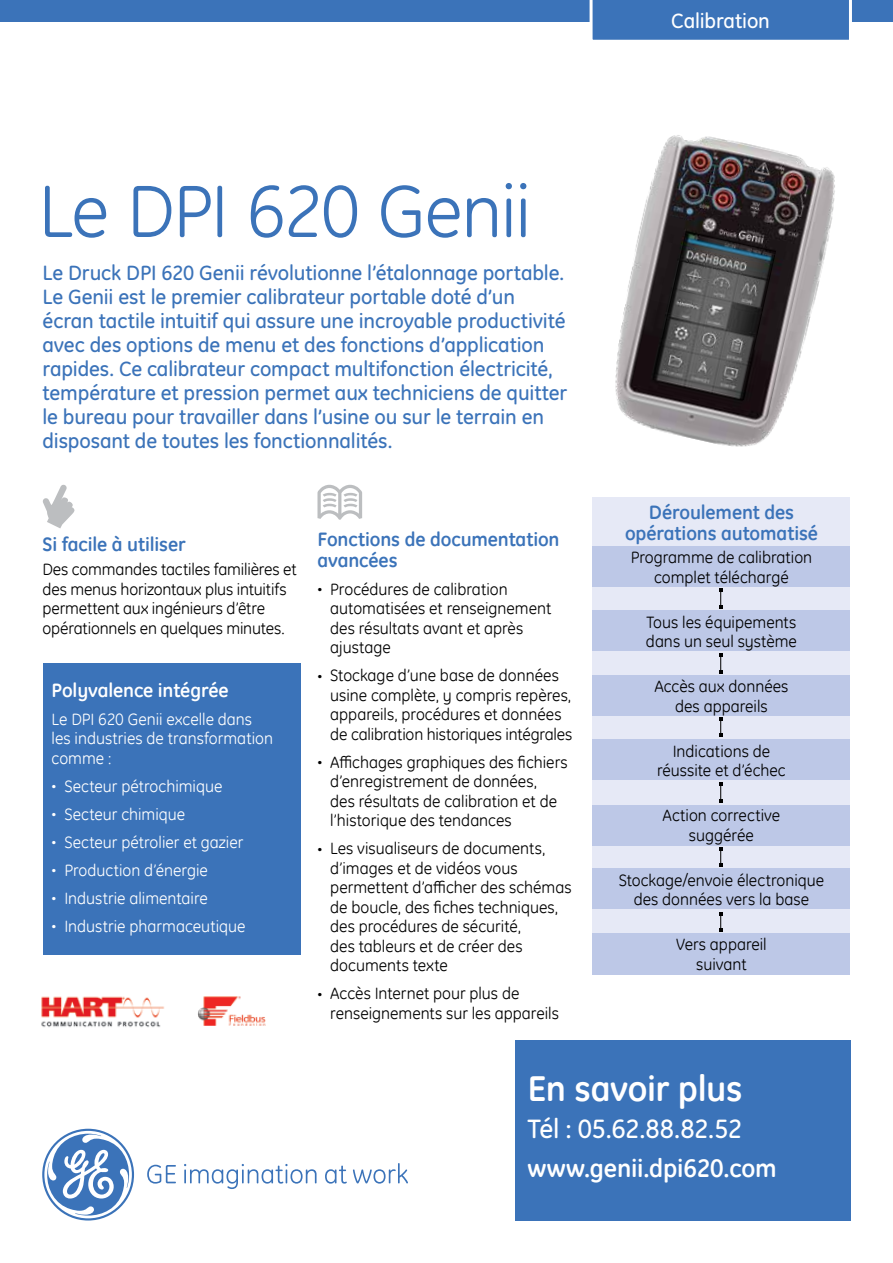
<style>
.page{position:relative;width:893px;height:1263px;background:#fff}
.page>*{position:absolute;margin:0;border:0;box-sizing:border-box;transform-origin:0 0}
.t1{font:75px "GE Inspira";letter-spacing:-.02em;color:#3b73b9}
.t2{font:700 36px "GE Inspira";letter-spacing:-.015em;color:#fff}
.t3{font:500 27px "GE Inspira";letter-spacing:-.01em;color:#fff}
.t4{font:700 25.5px "GE Inspira";letter-spacing:-.005em;color:#fff}
.t5{font:500 21px/24px "GE Inspira";letter-spacing:-.005em;color:#3b73b9}
.t6{font:500 21px "GE Inspira";letter-spacing:-.005em;color:#fff}
.t7{font:700 19.5px/21px "GE Inspira";letter-spacing:-.005em;color:#3b73b9}
.t8{font:700 19.5px "GE Inspira";letter-spacing:-.005em;color:#fff}
.t9{font:16.5px/19.5px "GE Inspira";color:#000}
.t10{font:16.5px/19.5px "GE Inspira";color:#fff}
.s1{font-size:10.5px}
</style>
<div class="page">
<svg style="left:147px;top:1165px;width:29px;height:18px"></svg>
<svg style="left:184px;top:1164px;width:133px;height:25px"></svg>
<svg style="left:325px;top:1165px;width:22px;height:18px"></svg>
<svg style="left:353px;top:1163px;width:55px;height:20px"></svg>
<svg style="left:42px;top:1129px;width:92px;height:91px"></svg>
<div style="left:514px;top:1040px;width:336px;height:180px;background:#3b73b9"></div>
<img style="left:615px;top:135px;width:220px;height:312px">
<div style="left:0;top:0;width:893px;height:21px;background:#3b73b9"></div>
<svg style="left:590px;top:0;width:262px;height:40px"></svg>
<svg style="left:317px;top:485px;width:45px;height:35px"></svg>
<div style="left:43px;top:663px;width:257px;height:292px;background:#3b73b9"></div>
<svg style="left:43px;top:485px;width:32px;height:43px"></svg>
<div style="left:592px;top:497px;width:258px;height:477px;background:#e6e9f6"></div>
<div style="left:592px;top:611px;width:258px;height:40px;background:#bdc8e7"></div>
<div style="left:592px;top:546px;width:258px;height:41px;background:#bdc8e7"></div>
<div style="left:592px;top:675px;width:258px;height:40px;background:#bdc8e7"></div>
<div style="left:592px;top:739px;width:258px;height:41px;background:#bdc8e7"></div>
<div style="left:592px;top:805px;width:258px;height:41px;background:#bdc8e7"></div>
<div style="left:592px;top:869px;width:258px;height:40px;background:#bdc8e7"></div>
<div style="left:592px;top:933px;width:258px;height:42px;background:#bdc8e7"></div>
<svg style="left:719px;top:588px;width:3px;height:20px"></svg>
<svg style="left:719px;top:654px;width:3px;height:19px"></svg>
<svg style="left:719px;top:717px;width:3px;height:20px"></svg>
<svg style="left:719px;top:783px;width:3px;height:19px"></svg>
<svg style="left:719px;top:847px;width:3px;height:20px"></svg>
<svg style="left:719px;top:912px;width:3px;height:20px"></svg>
<img style="left:198px;top:996px;width:68px;height:30px">
<img style="left:41px;top:996px;width:123px;height:32px">
<p class="t6" style="left:671px;top:8px;width:100px">Calibration</p>
<h1 class="t1" style="left:38px;top:163px;width:494px">Le DPI 620 Genii</h1>
<p class="t5" style="left:43px;top:261px;width:526px">Le Druck DPI 620 Genii révolutionne l’étalonnage portable.<br>Le Genii est le premier calibrateur portable doté d’un écran tactile intuitif qui assure une incroyable productivité avec des options de menu et des fonctions d’application rapides. Ce calibrateur compact multifonction électricité, température et pression permet aux techniciens de quitter le bureau pour travailler dans l’usine ou sur le terrain en disposant de toutes les fonctionnalités.</p>
<p class="t7" style="left:43px;top:534px;width:145px">Si facile à utiliser</p>
<p class="t9" style="left:43px;top:559px;width:256px">Des commandes tactiles familières et des menus horizontaux plus intuitifs permettent aux ingénieurs d’être opérationnels en quelques minutes.</p>
<p class="t8" style="left:52px;top:677px;width:179px">Polyvalence intégrée</p>
<p class="t10" style="left:52px;top:709px;width:223px">Le DPI 620 Genii excelle dans les industries de transformation comme :</p>
<p class="t10" style="left:52px;top:776px;width:172px"><span class="s1">•</span> Secteur pétrochimique</p>
<p class="t10" style="left:52px;top:804px;width:135px"><span class="s1">•</span> Secteur chimique</p>
<p class="t10" style="left:52px;top:832px;width:193px"><span class="s1">•</span> Secteur pétrolier et gazier</p>
<p class="t10" style="left:52px;top:860px;width:158px"><span class="s1">•</span> Production d’énergie</p>
<p class="t10" style="left:52px;top:888px;width:158px"><span class="s1">•</span> Industrie alimentaire</p>
<p class="t10" style="left:52px;top:916px;width:195px"><span class="s1">•</span> Industrie pharmaceutique</p>
<p class="t7" style="left:317px;top:528px;width:244px">Fonctions de documentation avancées</p>
<p class="t9" style="left:330px;top:579px;width:222px;text-indent:-13px"><span class="s1">•</span> Procédures de calibration automatisées et renseignement des résultats avant et après ajustage</p>
<p class="t9" style="left:330px;top:665px;width:244px;text-indent:-13px"><span class="s1">•</span> Stockage d’une base de données usine complète, y compris repères, appareils, procédures et données de calibration historiques intégrales</p>
<p class="t9" style="left:330px;top:752px;width:239px;text-indent:-13px"><span class="s1">•</span> Affichages graphiques des fichiers d’enregistrement de données,<br>des résultats de calibration et de l’historique des tendances</p>
<p class="t9" style="left:330px;top:838px;width:243px;text-indent:-13px"><span class="s1">•</span> Les visualiseurs de documents, d’images et de vidéos vous permettent d’afficher des schémas de boucle, des fiches techniques, des procédures de sécurité,<br>des tableurs et de créer des documents texte</p>
<p class="t9" style="left:330px;top:983px;width:230px;text-indent:-13px"><span class="s1">•</span> Accès Internet pour plus de renseignements sur les appareils</p>
<p class="t7" style="left:625px;top:501px;width:194px;text-align:center">Déroulement des opérations automatisé</p>
<p class="t9" style="left:631px;top:547px;width:183px;text-align:center">Programme de calibration complet téléchargé</p>
<p class="t9" style="left:646px;top:612px;width:152px">Tous les équipements dans un seul système</p>
<p class="t9" style="left:654px;top:676px;width:136px;text-align:center">Accès aux données des appareils</p>
<p class="t9" style="left:657px;top:741px;width:130px;text-align:center">Indications de réussite et d’échec</p>
<p class="t9" style="left:663px;top:805px;width:119px;text-align:center">Action corrective suggérée</p>
<p class="t9" style="left:619px;top:870px;width:207px;text-align:center">Stockage/envoie électronique des données vers la base</p>
<p class="t9" style="left:676px;top:934px;width:92px;text-align:center">Vers appareil suivant</p>
<h2 class="t2" style="left:527px;top:1065px;width:217px">En savoir plus</h2>
<h3 class="t3" style="left:527px;top:1113px;width:217px">Tél : 05.62.88.82.52</h3>
<h3 class="t4" style="left:527px;top:1152px;width:251px">www.genii.dpi620.com</h3>
</div>
